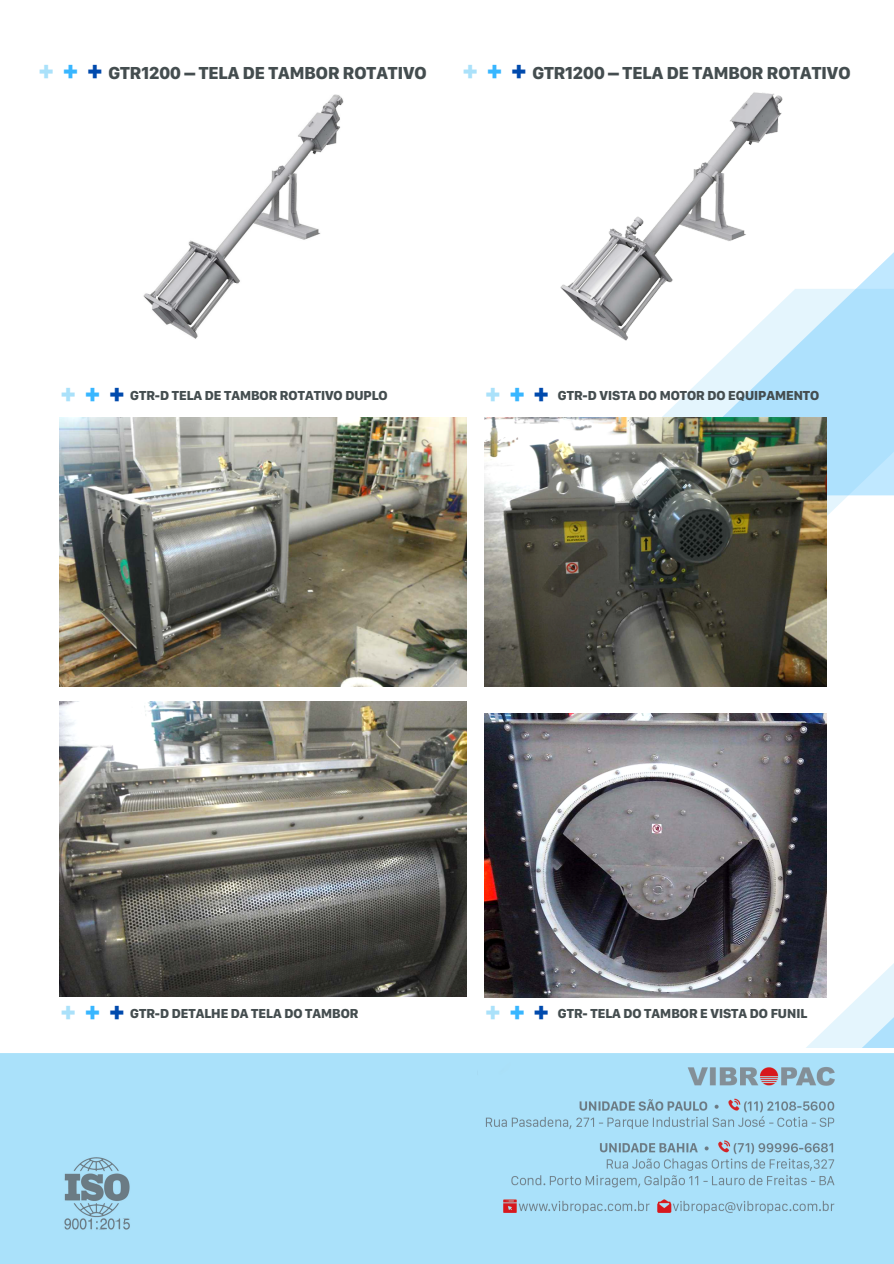
<style>
.page{position:relative;width:894px;height:1264px;background:#fff}
.page>*{position:absolute;margin:0;border:0;box-sizing:border-box;transform-origin:0 0}
.t1{font:700 42.9px "Antonio";color:#aae1fa}
.t2{font:800 18px "San Francisco Display";color:#444d4f}
.t3{font:800 13.5px "San Francisco Display";color:#444d4f}
.s1{color:#38b6ff}
.s2{color:#004aad}
</style>
<div class="page">
<svg style="left:662px;top:253px;width:231px;height:242px;fill:#aee1fd"></svg>
<img style="left:143px;top:95px;width:201px;height:244px">
<img style="left:560px;top:92px;width:222px;height:250px">
<img style="left:60px;top:417px;width:406px;height:270px">
<img style="left:484px;top:417px;width:342px;height:270px">
<img style="left:60px;top:701px;width:406px;height:206px">
<img style="left:484px;top:713px;width:342px;height:194px">
<div style="left:0;top:1050px;width:893px;height:213px;background:#aae1fa"></div>
<svg style="left:0;top:907px;width:893px;height:146px"></svg>
<img style="left:64px;top:1157px;width:66px;height:73px">
<img style="left:485px;top:1067px;width:350px;height:147px">
<p class="t1" style="left:38px;top:38px;width:67px">+<span class="s1">+</span><span class="s2">+</span></p>
<p class="t2" style="left:108px;top:62px;width:319px">GTR1200 – TELA DE TAMBOR ROTATIVO</p>
<p class="t1" style="left:461px;top:38px;width:67px">+<span class="s1">+</span><span class="s2">+</span></p>
<p class="t2" style="left:532px;top:62px;width:319px">GTR1200 – TELA DE TAMBOR ROTATIVO</p>
<p class="t1" style="left:60px;top:361px;width:67px">+<span class="s1">+</span><span class="s2">+</span></p>
<p class="t3" style="left:558px;top:387px;width:263px">GTR-D VISTA DO MOTOR DO EQUIPAMENTO</p>
<p class="t1" style="left:484px;top:361px;width:67px">+<span class="s1">+</span><span class="s2">+</span></p>
<p class="t3" style="left:130px;top:387px;width:259px">GTR-D TELA DE TAMBOR ROTATIVO DUPLO</p>
<p class="t1" style="left:60px;top:979px;width:67px">+<span class="s1">+</span><span class="s2">+</span></p>
<p class="t3" style="left:558px;top:1005px;width:251px">GTR- TELA DO TAMBOR E VISTA DO FUNIL</p>
<p class="t1" style="left:484px;top:979px;width:67px">+<span class="s1">+</span><span class="s2">+</span></p>
<p class="t3" style="left:130px;top:1005px;width:229px">GTR-D DETALHE DA TELA DO TAMBOR</p>
</div>
